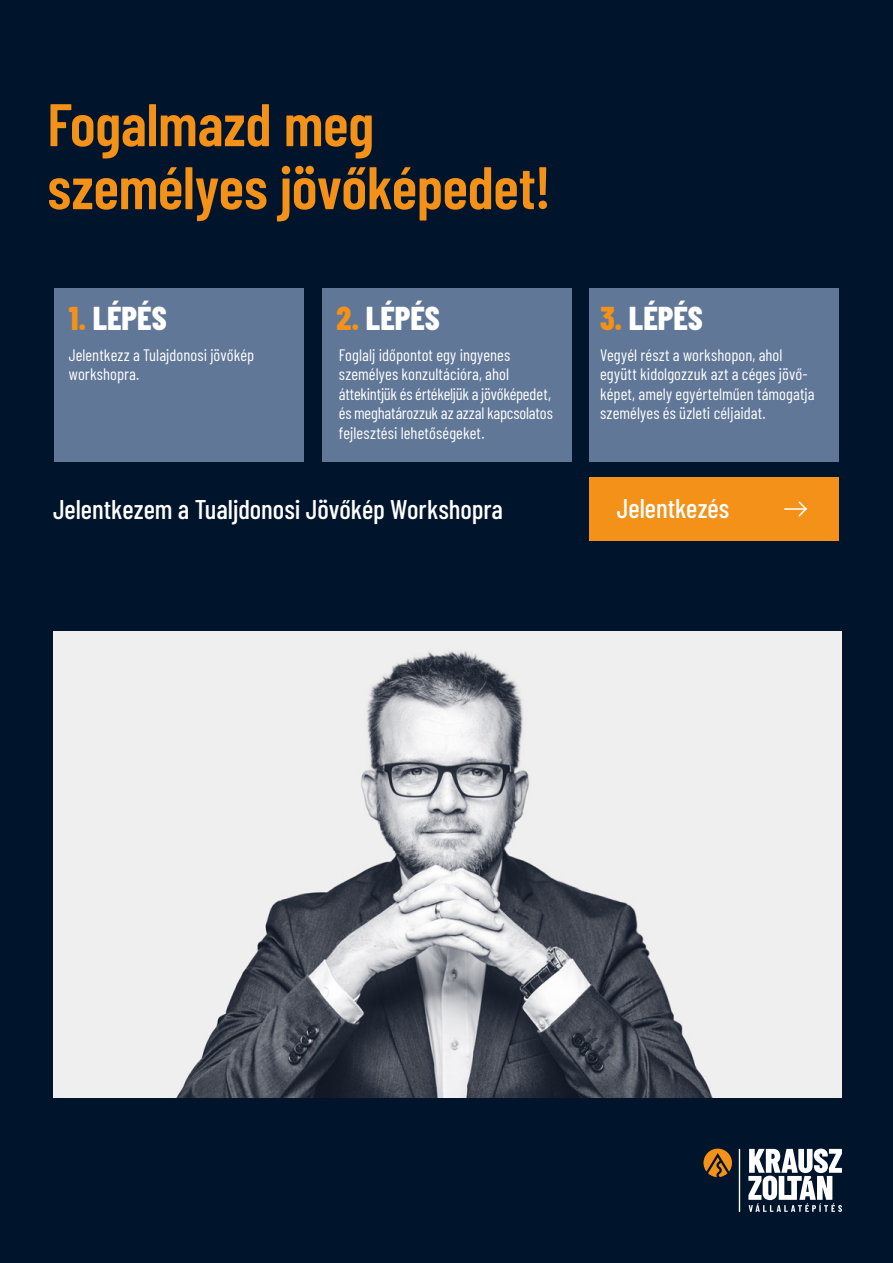
<style>
.page{position:relative;width:893px;height:1263px;background:#00152c}
.page>*{position:absolute;margin:0;border:0;box-sizing:border-box;transform-origin:0 0}
.t1{font:600 60px/63px "Barlow Condensed";letter-spacing:-.005em;color:#f39118}
.t2{font:800 33px "Barlow Condensed";color:#fff}
.t3{font:500 27px "Barlow Condensed";letter-spacing:-.005em;color:#fff}
.t4{font:16.5px/19.5px "Barlow Condensed";letter-spacing:.005em;color:#fff}
.s1{color:#f39118}
</style>
<div class="page">
<div style="left:322px;top:288px;width:250px;height:173px;background:#607797"></div>
<div style="left:589px;top:288px;width:250px;height:173px;background:#607797"></div>
<div style="left:54px;top:288px;width:250px;height:173px;background:#607797"></div>
<svg style="left:703px;top:1148px;width:29px;height:29px"></svg>
<svg style="left:748px;top:1148px;width:94px;height:64px"></svg>
<hr style="left:739px;top:1149px;width:1px;height:63px;background:#fff">
<div style="left:589px;top:477px;width:250px;height:64px;background:#f39118"></div>
<hr style="left:784px;top:508px;width:22px;height:2px;background:#fff">
<svg style="left:797px;top:501px;width:10px;height:16px"></svg>
<img style="left:53px;top:631px;width:789px;height:466px">
<h1 class="t1" style="left:47px;top:89px;width:505px">Fogalmazd meg személyes jövőképedet!</h1>
<h2 class="t2" style="left:69px;top:295px;width:100px"><span class="s1">1.</span> LÉPÉS</h2>
<h2 class="t2" style="left:337px;top:295px;width:105px"><span class="s1">2.</span> LÉPÉS</h2>
<h2 class="t2" style="left:600px;top:295px;width:104px"><span class="s1">3.</span> LÉPÉS</h2>
<p class="t4" style="left:69px;top:344px;width:187px">Jelentkezz a Tulajdonosi jövőkép workshopra.</p>
<p class="t4" style="left:339px;top:344px;width:216px">Foglalj időpontot egy ingyenes személyes konzultációra, ahol áttekintjük és értékeljük a jövőképedet, és meghatározzuk az azzal kapcsolatos fejlesztési lehetőségeket.</p>
<p class="t4" style="left:600px;top:344px;width:216px">Vegyél részt a workshopon, ahol együtt kidolgozzuk azt a céges jövő&shy;képet, amely egyértelműen támogatja személyes és üzleti céljaidat.</p>
<h3 class="t3" style="left:53px;top:490px;width:451px">Jelentkezem a Tualjdonosi Jövőkép Workshopra</h3>
<h3 class="t3" style="left:617px;top:489px;width:114px">Jelentkezés</h3>
</div>
